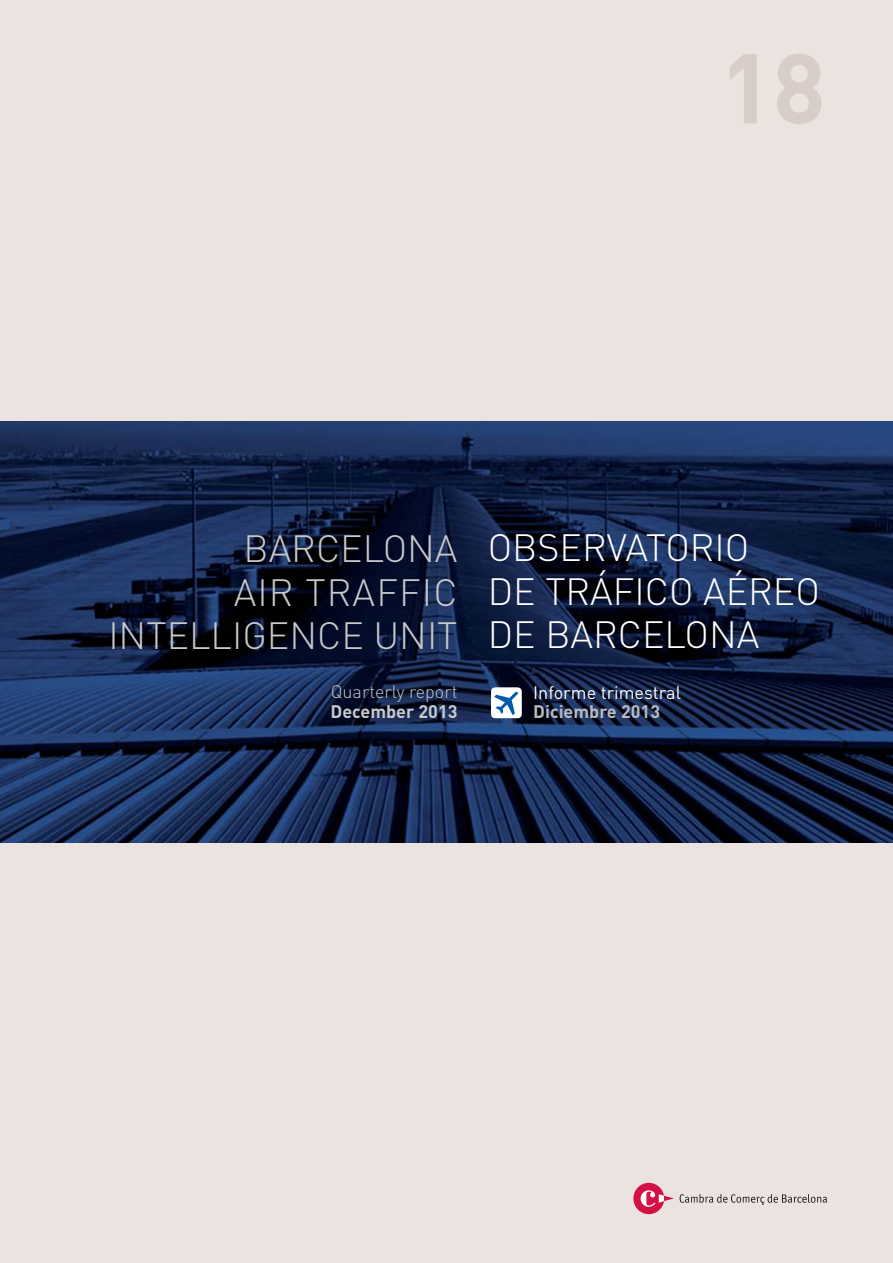
<style>
.page{position:relative;width:893px;height:1263px;background:#eae3e0}
.page>*{position:absolute;margin:0;border:0;box-sizing:border-box;transform-origin:0 0}
.t1{font:700 97.5px "DIN";color:#d9cdc7}
.t2{font:300 37.5px/43.8px "DIN";color:#fff}
.t3{font:300 37.5px/43.8px "DIN";color:#c7c9cb;text-align:right}
.t4{font:18px "DIN";color:#fff}
.t5{font:300 18px "DIN";color:#c7c9cb}
.t6{font:700 18px "DIN";color:#b8babd}
.t7{font:700 18px "DIN";color:#c7c9cb}
</style>
<div class="page">
<img style="left:0;top:422px;width:893px;height:421px">
<svg style="left:633px;top:1183px;width:41px;height:31px"></svg>
<svg style="left:680px;top:1194px;width:147px;height:11px"></svg>
<svg style="left:491px;top:687px;width:31px;height:31px"></svg>
<h1 class="t1" style="left:720px;top:47px;width:107px">18</h1>
<p class="t3" style="left:108px;top:529px;width:351px">BARCELONA<br>AIR TRAFFIC<br>INTELLIGENCE UNIT</p>
<p class="t5" style="left:331px;top:684px;width:128px">Quarterly report</p>
<p class="t7" style="left:330px;top:704px;width:129px">December 2013</p>
<p class="t2" style="left:488px;top:528px;width:334px">OBSERVATORIO<br>DE TRÁFICO AÉREO<br>DE BARCELONA</p>
<p class="t4" style="left:533px;top:684px;width:149px">Informe trimestral</p>
<p class="t6" style="left:533px;top:704px;width:128px">Diciembre 2013</p>
</div>
